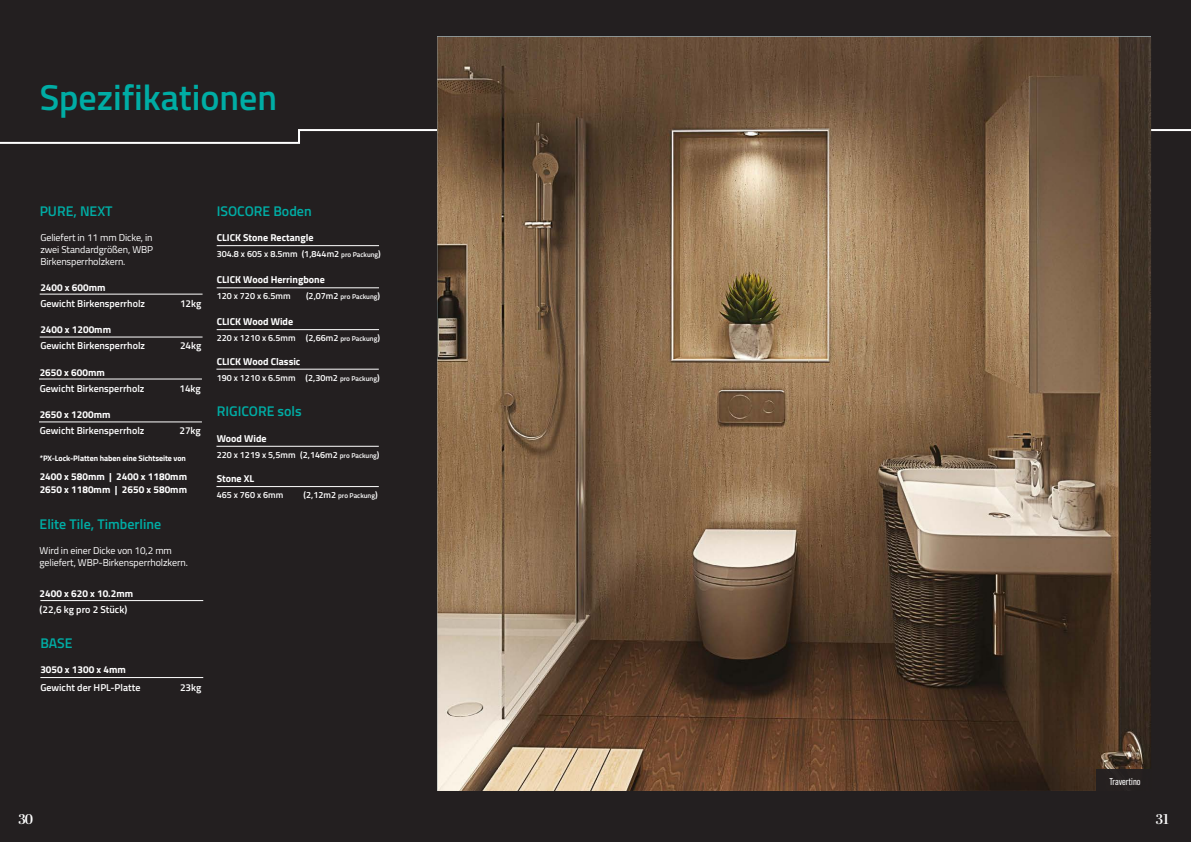
<style>
.page{position:relative;width:1191px;height:842px;background:#231f20}
.page>*{position:absolute;margin:0;border:0;box-sizing:border-box;transform-origin:0 0}
.t1{font:600 36px "Titillium Web";color:#00ada5}
.t2{font:600 14px "Titillium Web";color:#00ada5}
.t3{font:600 14px "Abril Display";color:#fff}
.t4{font:700 10px/13px "Titillium Web";color:#fff}
.t5{font:600 10px "Titillium Web";color:#fff}
.t6{font:10px/12px "Titillium Web";letter-spacing:-.01em;color:#fff;text-align:justify}
.t7{font:10px "Bebas Neue Pro";color:#fff}
.t8{font:600 9px "Titillium Web";color:#fff}
.t9{font:700 8px "Titillium Web";letter-spacing:-.01em;color:#fff}
.t10{font:600 7px "Titillium Web";color:#fff}
.s1{font-size:7px}
.s2{font-size:9px}
</style>
<div class="page">
<svg style="left:0;top:129px;width:1191px;height:15px"></svg>
<img style="left:437px;top:37px;width:714px;height:754px">
<hr style="left:40px;top:294px;width:162px;height:1px;background:#fff">
<hr style="left:40px;top:337px;width:162px;height:1px;background:#fff">
<img style="left:1096px;top:770px;width:55px;height:21px">
<hr style="left:40px;top:677px;width:163px;height:1px;background:#fff">
<hr style="left:217px;top:245px;width:162px;height:1px;background:#fff">
<hr style="left:217px;top:287px;width:162px;height:1px;background:#fff">
<hr style="left:217px;top:329px;width:162px;height:1px;background:#fff">
<hr style="left:216px;top:369px;width:163px;height:1px;background:#fff">
<hr style="left:216px;top:446px;width:163px;height:1px;background:#fff">
<hr style="left:216px;top:486px;width:163px;height:1px;background:#fff">
<hr style="left:39px;top:379px;width:163px;height:1px;background:#fff">
<hr style="left:39px;top:422px;width:163px;height:1px;background:#fff">
<hr style="left:40px;top:600px;width:163px;height:1px;background:#fff">
<h1 class="t1" style="left:40px;top:71px;width:239px">Spezifikationen</h1>
<h2 class="t2" style="left:40px;top:200px;width:74px">PURE, NEXT</h2>
<p class="t6" style="left:40px;top:231px;width:114px">Geliefert in 11 mm Dicke, in zwei Standardgrößen, WBP Birkensperrholzkern.</p>
<p class="t4" style="left:40px;top:280px;width:67px">2400 x 600mm</p>
<p class="t5" style="left:40px;top:296px;width:106px">Gewicht Birkensperrholz</p>
<p class="t5" style="left:180px;top:296px;width:23px">12kg</p>
<p class="t4" style="left:40px;top:322px;width:72px">2400 x 1200mm</p>
<p class="t5" style="left:40px;top:338px;width:106px">Gewicht Birkensperrholz</p>
<p class="t5" style="left:180px;top:338px;width:23px">24kg</p>
<p class="t4" style="left:40px;top:365px;width:67px">2650 x 600mm</p>
<p class="t5" style="left:40px;top:381px;width:106px">Gewicht Birkensperrholz</p>
<p class="t5" style="left:179px;top:381px;width:23px">14kg</p>
<p class="t4" style="left:40px;top:407px;width:72px">2650 x 1200mm</p>
<p class="t5" style="left:40px;top:422px;width:106px">Gewicht Birkensperrholz</p>
<p class="t5" style="left:179px;top:422px;width:23px">27kg</p>
<p class="t9" style="left:40px;top:452px;width:148px">*PX-Lock-Platten haben eine Sichtseite von</p>
<p class="t4" style="left:40px;top:469px;width:149px">2400 x 580mm | 2400 x 1180mm<br>2650 x 1180mm | 2650 x 580mm</p>
<h2 class="t2" style="left:40px;top:513px;width:123px">Elite Tile, Timberline</h2>
<p class="t6" style="left:40px;top:544px;width:150px">Wird in einer Dicke von 10,2 mm geliefert, WBP-Birkensperrholzkern.</p>
<p class="t4" style="left:40px;top:586px;width:95px">2400 x 620 x 10.2mm</p>
<p class="t5" style="left:40px;top:602px;width:89px">(22,6 kg pro 2 Stück)</p>
<h2 class="t2" style="left:40px;top:632px;width:34px">BASE</h2>
<p class="t4" style="left:40px;top:663px;width:87px">3050 x 1300 x 4mm</p>
<p class="t5" style="left:40px;top:680px;width:102px">Gewicht der HPL-Platte</p>
<p class="t5" style="left:180px;top:680px;width:23px">23kg</p>
<h2 class="t2" style="left:217px;top:200px;width:97px">ISOCORE Boden</h2>
<p class="t4" style="left:217px;top:231px;width:98px">CLICK Stone Rectangle</p>
<p class="t8" style="left:217px;top:247px;width:166px">304.8 x 605 x 8.5mm (1,844m2 <span class="s1">pro Packung</span>)</p>
<p class="t4" style="left:217px;top:273px;width:110px">CLICK Wood Herringbone</p>
<p class="t8" style="left:217px;top:289px;width:75px">120 x 720 x 6.5mm</p>
<p class="t10" style="left:306px;top:291px;width:76px"><span class="s2">(2,07m2</span> pro Packung<span class="s2">)</span></p>
<p class="t4" style="left:217px;top:314px;width:78px">CLICK Wood Wide</p>
<p class="t8" style="left:217px;top:331px;width:165px">220 x 1210 x 6.5mm (2,66m2 <span class="s1">pro Packung</span>)</p>
<p class="t4" style="left:217px;top:354px;width:85px">CLICK Wood Classic</p>
<p class="t8" style="left:217px;top:371px;width:164px">190 x 1210 x 6.5mm (2,30m2 <span class="s1">pro Packung</span>)</p>
<h2 class="t2" style="left:217px;top:401px;width:87px">RIGICORE sols</h2>
<p class="t4" style="left:217px;top:432px;width:51px">Wood Wide</p>
<p class="t8" style="left:217px;top:448px;width:164px">220 x 1219 x 5,5mm (2,146m2 <span class="s1">pro Packung</span>)</p>
<p class="t4" style="left:217px;top:472px;width:39px">Stone XL</p>
<p class="t8" style="left:217px;top:488px;width:68px">465 x 760 x 6mm</p>
<p class="t10" style="left:303px;top:490px;width:76px"><span class="s2">(2,12m2</span> pro Packung<span class="s2">)</span></p>
<p class="t7" style="left:1109px;top:775px;width:33px">Travertino</p>
<h2 class="t3" style="left:18px;top:809px;width:16px">30</h2>
<h2 class="t3" style="left:1155px;top:809px;width:14px">31</h2>
</div>
